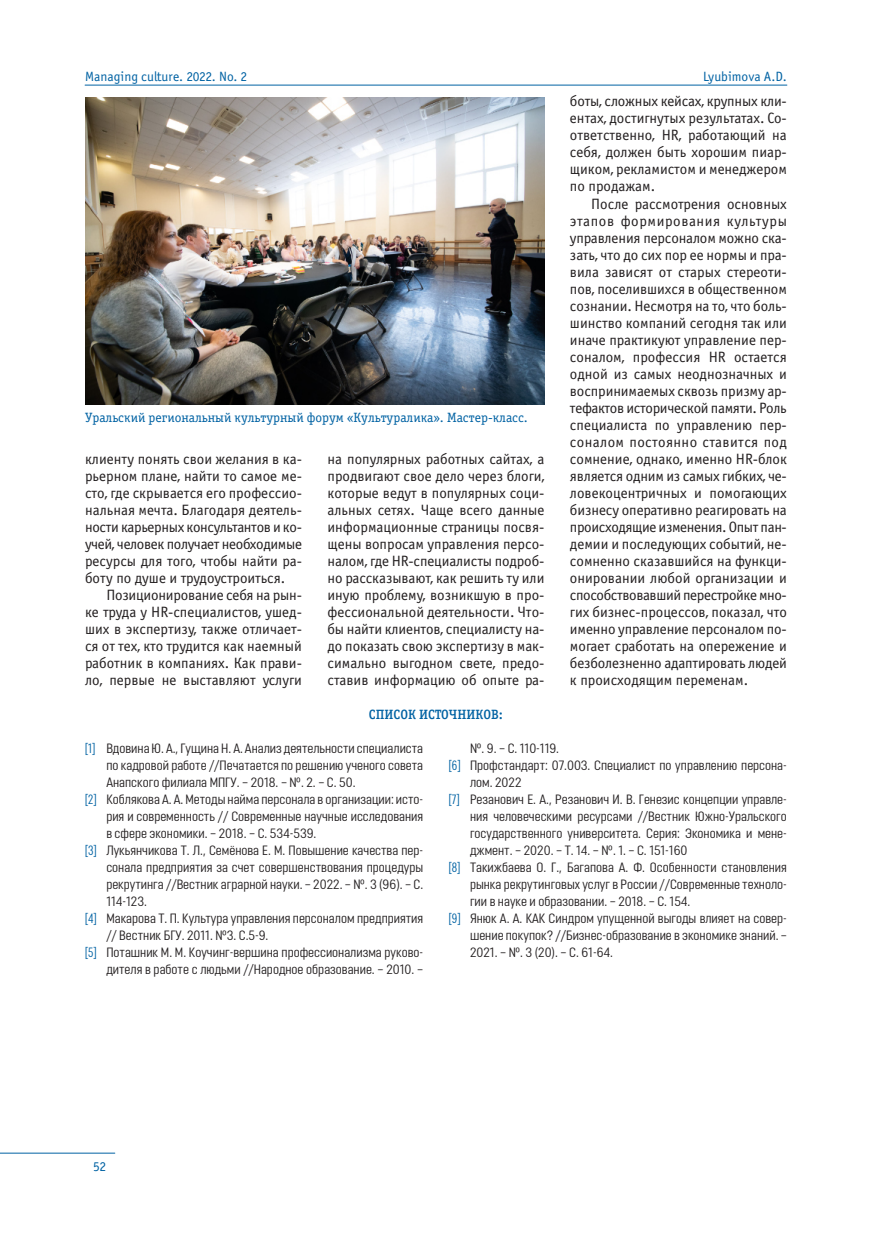
<style>
.page{position:relative;width:872px;height:1234px;background:#fff}
.page>*{position:absolute;margin:0;border:0;box-sizing:border-box;transform-origin:0 0}
.t1{font:15px/17px "Officina Sans Book ITC";color:#231f20;text-align:justify}
.t2{font:13.5px "Opinion Pro Condensed";color:#231f20}
.t3{font:13.5px "Officina Serif Book ITC";color:#0062a3}
.t4{font:13.5px "Officina Sans Book ITC";color:#0062a3}
.t5{font:13.5px "Officina Serif Medium ITC";color:#0062a3}
.s1{font-family:"Opinion Pro";font-stretch:extra-condensed;color:#0062a3}
</style>
<div class="page">
<hr style="left:85px;top:85px;width:702px;height:1px;background:#0062a3">
<hr style="left:0;top:1152px;width:115px;height:1px;background:#0062a3">
<img style="left:85px;top:98px;width:459px;height:306px">
<p class="t4" style="left:85px;top:71px;width:164px">Managing culture. 2022. No. 2</p>
<p class="t3" style="left:85px;top:412px;width:444px">Уральский региональный культурный форум «Культуралика». Мастер-класс.</p>
<p class="t1" style="left:85px;top:451px;width:218px">клиенту понять свои желания в ка&shy;рьерном плане, найти то самое ме&shy;сто, где скрывается его профессио&shy;нальная мечта. Благодаря деятель&shy;ности карьерных консультантов и ко&shy;учей, человек получает необходимые ресурсы для того, чтобы найти ра&shy;боту по душе и трудоустроиться.</p>
<p class="t1" style="left:85px;top:587px;width:218px;text-indent:21px">Позиционирование себя на рын&shy;ке труда у HR-специалистов, ушед&shy;ших в экспертизу, также отличает&shy;ся от тех, кто трудится как наемный работник в компаниях. Как прави&shy;ло, первые не выставляют услуги</p>
<p class="t1" style="left:327px;top:451px;width:218px">на популярных работных сайтах, а продвигают свое дело через блоги, которые ведут в популярных соци&shy;альных сетях. Чаще всего данные информационные страницы посвя&shy;щены вопросам управления персо&shy;налом, где HR-специалисты подроб&shy;но рассказывают, как решить ту или иную проблему, возникшую в про&shy;фессиональной деятельности. Что&shy;бы найти клиентов, специалисту на&shy;до показать свою экспертизу в мак&shy;симально выгодном свете, предо&shy;ставив информацию об опыте ра-</p>
<p class="t4" style="left:703px;top:71px;width:85px">Lyubimova A.D.</p>
<p class="t1" style="left:570px;top:94px;width:218px">боты, сложных кейсах, крупных кли&shy;ентах, достигнутых результатах. Со&shy;ответственно, HR, работающий на себя, должен быть хорошим пиар&shy;щиком, рекламистом и менеджером по продажам.</p>
<p class="t1" style="left:570px;top:196px;width:218px;text-indent:21px">После рассмотрения основных этапов формирования культуры управления персоналом можно ска&shy;зать, что до сих пор ее нормы и пра&shy;вила зависят от старых стереоти&shy;пов, поселившихся в общественном сознании. Несмотря на то, что боль&shy;шинство компаний сегодня так или иначе практикуют управление пер&shy;соналом, профессия HR остается одной из самых неоднозначных и воспринимаемых сквозь призму ар&shy;тефактов исторической памяти. Роль специалиста по управлению пер&shy;соналом постоянно ставится под сомнение, однако, именно HR-блок является одним из самых гибких, че&shy;ловекоцентричных и помогающих бизнесу оперативно реагировать на происходящие изменения. Опыт пан&shy;демии и последующих событий, не&shy;сомненно сказавшийся на функци&shy;онировании любой организации и способствовавший перестройке мно&shy;гих бизнес-процессов, показал, что именно управление персоналом по&shy;могает сработать на опережение и безболезненно адаптировать людей к происходящим переменам.</p>
<p class="t5" style="left:369px;top:709px;width:136px">СПИСОК ИСТОЧНИКОВ:</p>
<p class="t2" style="left:85px;top:742px;width:340px"><span class="s1">[1]</span> Вдовина Ю. А., Гущина Н. А. Анализ деятельности специалиста</p>
<p class="t2" style="left:106px;top:759px;width:318px">по кадровой работе //Печатается по решению ученого совета</p>
<p class="t2" style="left:106px;top:776px;width:251px">Анапского филиала МПГУ. – 2018. – №. 2. – С. 50.</p>
<p class="t2" style="left:85px;top:793px;width:340px"><span class="s1">[2]</span> Коблякова А. А. Методы найма персонала в организации: исто-</p>
<p class="t2" style="left:106px;top:811px;width:318px">рия и современность // Современные научные исследования</p>
<p class="t2" style="left:106px;top:828px;width:212px">в сфере экономики. – 2018. – С. 534-539.</p>
<p class="t2" style="left:85px;top:845px;width:340px"><span class="s1">[3]</span> Лукьянчикова Т. Л., Семёнова Е. М. Повышение качества пер-</p>
<p class="t2" style="left:106px;top:862px;width:318px">сонала предприятия за счет совершенствования процедуры</p>
<p class="t2" style="left:106px;top:879px;width:318px">рекрутинга //Вестник аграрной науки. – 2022. – №. 3 (96). – С.</p>
<p class="t2" style="left:106px;top:896px;width:42px">114-123.</p>
<p class="t2" style="left:85px;top:913px;width:340px"><span class="s1">[4]</span> Макарова Т. П. Культура управления персоналом предприятия</p>
<p class="t2" style="left:106px;top:930px;width:164px">// Вестник БГУ. 2011. №3. С.5-9.</p>
<p class="t2" style="left:85px;top:947px;width:340px"><span class="s1">[5]</span> Поташник М. М. Коучинг-вершина профессионализма руково-</p>
<p class="t2" style="left:106px;top:964px;width:318px">дителя в работе с людьми //Народное образование. – 2010. –</p>
<p class="t2" style="left:470px;top:742px;width:91px">№. 9. – С. 110-119.</p>
<p class="t2" style="left:449px;top:759px;width:340px"><span class="s1">[6]</span> Профстандарт: 07.003. Специалист по управлению персона-</p>
<p class="t2" style="left:470px;top:776px;width:53px">лом. 2022</p>
<p class="t2" style="left:449px;top:793px;width:340px"><span class="s1">[7]</span> Резанович Е. А., Резанович И. В. Генезис концепции управле-</p>
<p class="t2" style="left:470px;top:811px;width:318px">ния человеческими ресурсами //Вестник Южно-Уральского</p>
<p class="t2" style="left:470px;top:828px;width:318px">государственного университета. Серия: Экономика и мене-</p>
<p class="t2" style="left:470px;top:845px;width:219px">джмент. – 2020. – Т. 14. – №. 1. – С. 151-160</p>
<p class="t2" style="left:449px;top:862px;width:340px"><span class="s1">[8]</span> Такижбаева О. Г., Багапова А. Ф. Особенности становления</p>
<p class="t2" style="left:470px;top:879px;width:318px">рынка рекрутинговых услуг в России //Современные техноло-</p>
<p class="t2" style="left:470px;top:896px;width:222px">гии в науке и образовании. – 2018. – С. 154.</p>
<p class="t2" style="left:449px;top:913px;width:340px"><span class="s1">[9]</span> Янюк А. А. КАК Синдром упущенной выгоды влияет на совер-</p>
<p class="t2" style="left:470px;top:930px;width:318px">шение покупок? //Бизнес-образование в экономике знаний. –</p>
<p class="t2" style="left:470px;top:947px;width:145px">2021. – №. 3 (20). – С. 61-64.</p>
<p class="t4" style="left:93px;top:1161px;width:15px">52</p>
</div>
